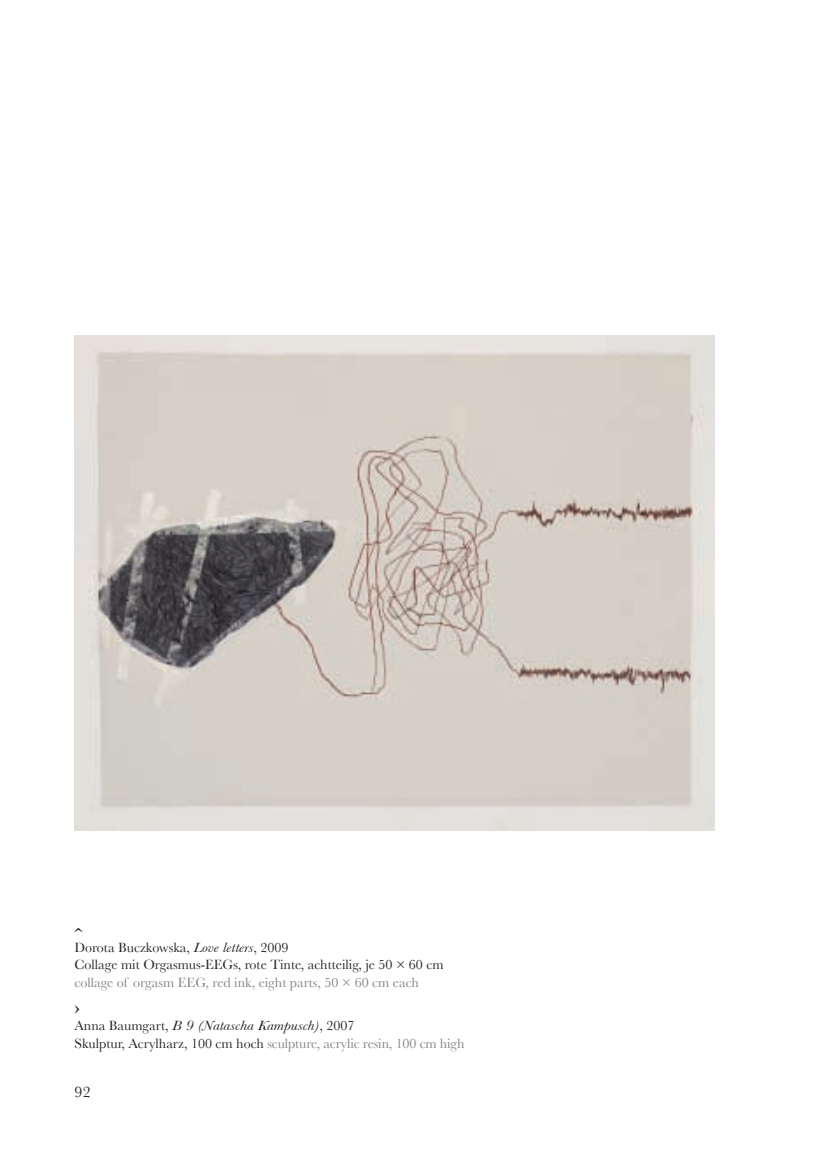
<style>
.page{position:relative;width:819px;height:1166px;background:#fff}
.page>*{position:absolute;margin:0;border:0;box-sizing:border-box;transform-origin:0 0}
.t1{font:21px "Baskerville";color:#231f20}
.t2{font:15.75px "Baskerville";color:#231f20}
.t3{font:14px/17.5px "Baskerville";color:#231f20}
.t4{font:14px "Baskerville";color:#808285}
.s1{font-style:italic}
.s2{color:#808285}
</style>
<div class="page">
<svg style="left:74px;top:928px;width:8px;height:4px"></svg>
<img style="left:74px;top:336px;width:640px;height:494px">
<p class="t3" style="left:74px;top:938px;width:370px">Dorota Buczkowska, <span class="s1">Love letters</span>, 2009<br>Collage mit orgasmus-eeGs, rote Tinte, achtteilig, je 50 × 60 cm</p>
<p class="t4" style="left:74px;top:974px;width:346px">collage of orgasm eeG, red ink, eight parts, 50 × 60 cm each</p>
<h1 class="t1" style="left:74px;top:995px;width:7px">›</h1>
<p class="t3" style="left:74px;top:1017px;width:391px">anna Baumgart, <span class="s1">B 9 (Natascha Kampusch)</span>, 2007<br>Skulptur, acrylharz, 100 cm hoch <span class="s2">sculpture, acrylic resin, 100 cm high</span></p>
<p class="t2" style="left:74px;top:1083px;width:18px">92</p>
</div>
